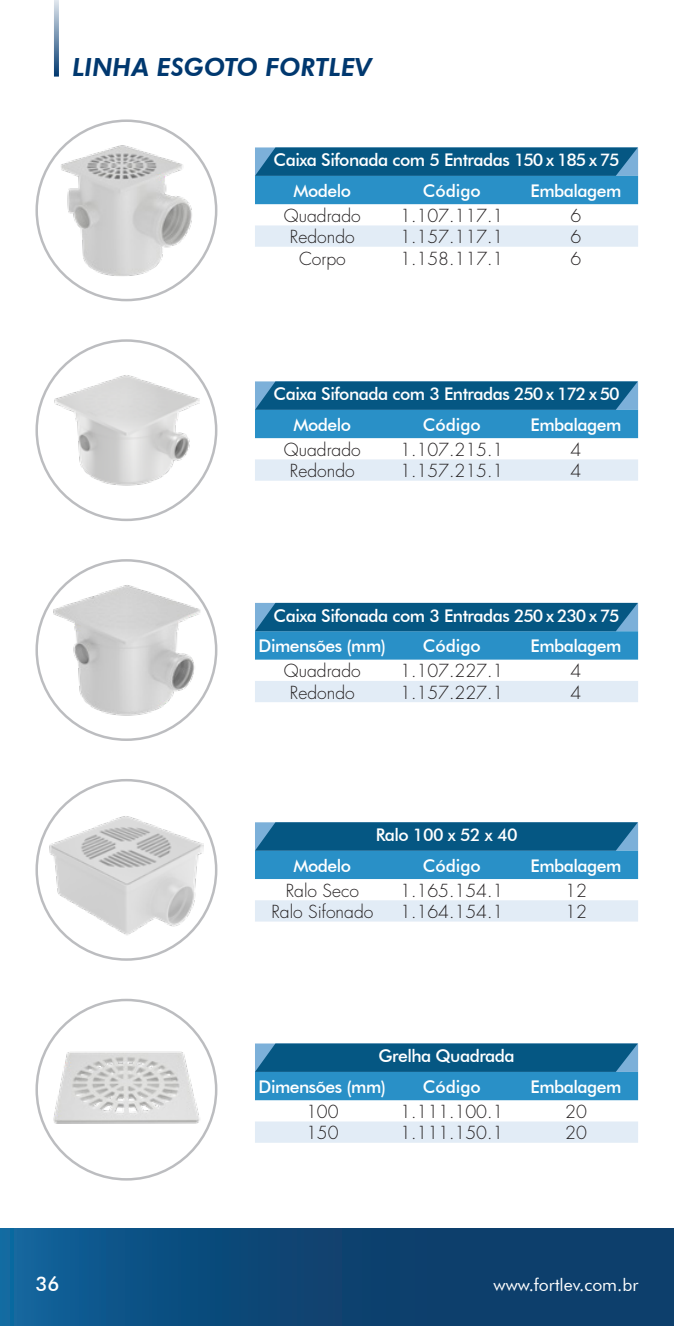
<style>
.page{position:relative;width:674px;height:1326px;background:#fff}
.page>*{position:absolute;margin:0;border:0;box-sizing:border-box;transform-origin:0 0}
.t1{font:italic 800 25px "Futura BT";color:#00386f}
.t2{font:500 20px "Futura BT";color:#fff}
.t3{font:500 17.5px "Futura BT";letter-spacing:-.03em;color:#fff}
.t4{font:300 17.5px "Futura Std";color:#231f20}
.t5{font:17.5px "Futura BT";color:#fff}
</style>
<div class="page">
<svg style="left:0;top:1228px;width:673px;height:97px;background:#0d4878"></svg>
<svg style="left:54px;top:0;width:5px;height:77px"></svg>
<img style="left:60px;top:144px;width:133px;height:132px">
<img style="left:53px;top:357px;width:146px;height:146px">
<img style="left:52px;top:576px;width:148px;height:148px">
<img style="left:49px;top:797px;width:155px;height:155px">
<img style="left:52px;top:1013px;width:148px;height:147px">
<div style="left:255px;top:681px;width:382px;height:21px;background:#e2ecf6"></div>
<svg style="left:255px;top:603px;width:382px;height:56px;background:#1a75a7"></svg>
<div style="left:255px;top:900px;width:382px;height:21px;background:#e2ecf6"></div>
<svg style="left:255px;top:822px;width:382px;height:57px;background:#1b76a7"></svg>
<div style="left:255px;top:1121px;width:382px;height:21px;background:#e2ecf6"></div>
<svg style="left:255px;top:1043px;width:382px;height:57px;background:#1b76a7"></svg>
<div style="left:255px;top:459px;width:382px;height:21px;background:#e2ecf6"></div>
<svg style="left:255px;top:381px;width:382px;height:57px;background:#1b76a7"></svg>
<div style="left:255px;top:225px;width:382px;height:22px;background:#e2ecf6"></div>
<svg style="left:255px;top:147px;width:382px;height:57px;background:#1b76a7"></svg>
<h1 class="t1" style="left:72px;top:52px;width:301px">LINHA ESGOTO FORTLEV</h1>
<p class="t3" style="left:273px;top:149px;width:347px">Caixa Sifonada com 5 Entradas 150 x 185 x 75</p>
<p class="t3" style="left:293px;top:180px;width:59px">Modelo</p>
<p class="t3" style="left:422px;top:180px;width:60px">Código</p>
<p class="t3" style="left:530px;top:180px;width:92px">Embalagem</p>
<p class="t4" style="left:284px;top:205px;width:78px">Quadrado</p>
<p class="t4" style="left:400px;top:205px;width:105px">1.107.117.1</p>
<p class="t4" style="left:570px;top:205px;width:12px">6</p>
<p class="t4" style="left:290px;top:226px;width:66px">Redondo</p>
<p class="t4" style="left:400px;top:226px;width:105px">1.157.117.1</p>
<p class="t4" style="left:570px;top:226px;width:12px">6</p>
<p class="t4" style="left:299px;top:247px;width:48px">Corpo</p>
<p class="t4" style="left:400px;top:247px;width:105px">1.158.117.1</p>
<p class="t4" style="left:570px;top:247px;width:12px">6</p>
<p class="t3" style="left:273px;top:383px;width:347px">Caixa Sifonada com 3 Entradas 250 x 172 x 50</p>
<p class="t3" style="left:293px;top:414px;width:59px">Modelo</p>
<p class="t3" style="left:422px;top:414px;width:60px">Código</p>
<p class="t3" style="left:530px;top:414px;width:92px">Embalagem</p>
<p class="t4" style="left:284px;top:439px;width:78px">Quadrado</p>
<p class="t4" style="left:400px;top:439px;width:105px">1.107.215.1</p>
<p class="t4" style="left:570px;top:439px;width:12px">4</p>
<p class="t4" style="left:290px;top:460px;width:66px">Redondo</p>
<p class="t4" style="left:400px;top:460px;width:105px">1.157.215.1</p>
<p class="t4" style="left:570px;top:460px;width:12px">4</p>
<p class="t3" style="left:273px;top:605px;width:347px">Caixa Sifonada com 3 Entradas 250 x 230 x 75</p>
<p class="t3" style="left:258px;top:635px;width:129px">Dimensões (mm)</p>
<p class="t3" style="left:422px;top:635px;width:60px">Código</p>
<p class="t3" style="left:530px;top:635px;width:92px">Embalagem</p>
<p class="t4" style="left:284px;top:660px;width:78px">Quadrado</p>
<p class="t4" style="left:400px;top:660px;width:105px">1.107.227.1</p>
<p class="t4" style="left:570px;top:660px;width:12px">4</p>
<p class="t4" style="left:290px;top:681px;width:66px">Redondo</p>
<p class="t4" style="left:400px;top:681px;width:105px">1.157.227.1</p>
<p class="t4" style="left:570px;top:681px;width:12px">4</p>
<p class="t3" style="left:375px;top:824px;width:143px">Ralo 100 x 52 x 40</p>
<p class="t3" style="left:293px;top:854px;width:59px">Modelo</p>
<p class="t3" style="left:422px;top:854px;width:60px">Código</p>
<p class="t3" style="left:530px;top:854px;width:92px">Embalagem</p>
<p class="t4" style="left:285px;top:879px;width:75px">Ralo Seco</p>
<p class="t4" style="left:400px;top:879px;width:105px">1.165.154.1</p>
<p class="t4" style="left:565px;top:879px;width:23px">12</p>
<p class="t4" style="left:271px;top:901px;width:103px">Ralo Sifonado</p>
<p class="t4" style="left:400px;top:901px;width:105px">1.164.154.1</p>
<p class="t4" style="left:565px;top:901px;width:23px">12</p>
<p class="t3" style="left:378px;top:1045px;width:138px">Grelha Quadrada</p>
<p class="t3" style="left:258px;top:1075px;width:129px">Dimensões (mm)</p>
<p class="t3" style="left:422px;top:1075px;width:60px">Código</p>
<p class="t3" style="left:530px;top:1075px;width:92px">Embalagem</p>
<p class="t4" style="left:306px;top:1100px;width:34px">100</p>
<p class="t4" style="left:400px;top:1100px;width:105px">1.111.100.1</p>
<p class="t4" style="left:565px;top:1100px;width:23px">20</p>
<p class="t4" style="left:306px;top:1122px;width:34px">150</p>
<p class="t4" style="left:400px;top:1122px;width:105px">1.111.150.1</p>
<p class="t4" style="left:565px;top:1122px;width:23px">20</p>
<p class="t2" style="left:35px;top:1271px;width:26px">36</p>
<p class="t5" style="left:493px;top:1273px;width:146px">www.fortlev.com.br</p>
</div>
